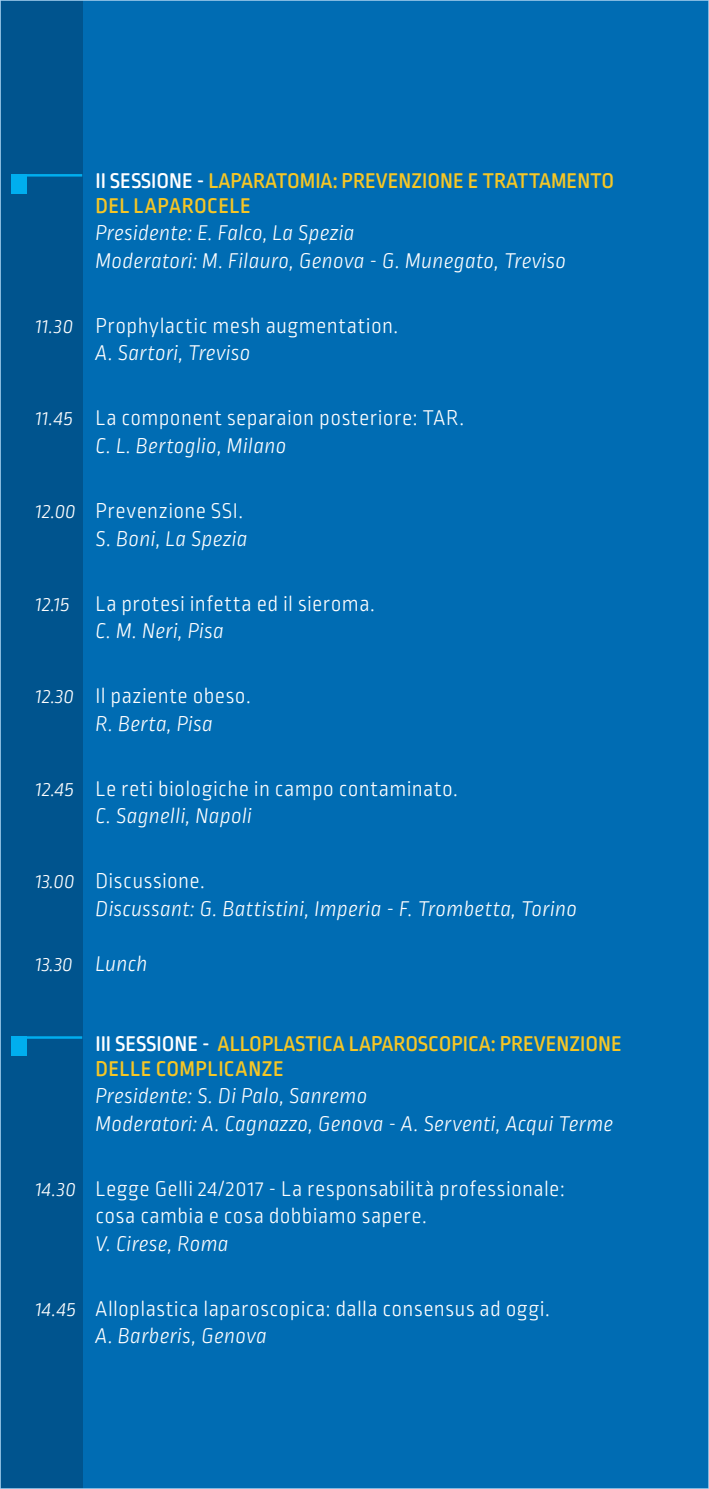
<style>
.page{position:relative;width:709px;height:1489px;background:#fff}
.page>*{position:absolute;margin:0;border:0;box-sizing:border-box;transform-origin:0 0}
.t1{font:300 22.5px/27.5px "Ropa Soft Pro";letter-spacing:.015em;color:#fff}
.t2{font:italic 300 22.5px/27.5px "Ropa Soft Pro";letter-spacing:.005em;color:#fff}
.t3{font:500 22.5px/25px "Ropa Soft Pro";color:#f6c625}
.t4{font:italic 300 21.25px "Ropa Soft Pro";color:#fff}
.s1{color:#fff}
.s2{font-style:italic;font-size:21.25px}
.s3{font-style:italic}
.s4{font-size:21.25px}
.s5{font-style:normal}
.s6{font-size:22.5px}
</style>
<div class="page">
<div style="left:0;top:0;width:709px;height:1488px;background:#006cb3"></div>
<div style="left:0;top:0;width:82px;height:1488px;background:#00548e"></div>
<hr style="left:24px;top:174px;width:58px;height:2px;background:#00aeef">
<div style="left:12px;top:174px;width:15px;height:19px;background:#00aeef"></div>
<hr style="left:24px;top:1036px;width:58px;height:2px;background:#00aeef">
<div style="left:12px;top:1036px;width:15px;height:19px;background:#00aeef"></div>
<svg style="left:0;top:0;width:1px;height:1488px"></svg>
<p class="t3" style="left:95px;top:169px;width:520px"><span class="s1">II SESSIONE -</span> LAPARATOMIA: PREVENZIONE E TRATTAMENTO<br>DEL LAPAROCELE</p>
<p class="t2" style="left:95px;top:220px;width:472px">Presidente: E. Falco, La Spezia<br>Moderatori: M. Filauro, Genova - G. Munegato, Treviso</p>
<p class="t1" style="left:95px;top:313px;width:304px;text-indent:-60px"><span class="s2">11.30</span> Prophylactic mesh augmentation.<br><span class="s3">A. Sartori, Treviso</span></p>
<p class="t1" style="left:95px;top:406px;width:370px;text-indent:-60px"><span class="s2">11.45</span> La component separaion posteriore: TAR.<br><span class="s3">C. L. Bertoglio, Milano</span></p>
<p class="t1" style="left:35px;top:498px;width:214px;text-align:right"><span class="s2">12.00</span> Prevenzione SSI.<br><span class="s3">S. Boni, La Spezia</span></p>
<p class="t1" style="left:95px;top:591px;width:281px;text-indent:-60px"><span class="s2">12.15</span> La protesi infetta ed il sieroma.<br><span class="s3">C. M. Neri, Pisa</span></p>
<p class="t1" style="left:95px;top:683px;width:157px;text-indent:-60px"><span class="s2">12.30</span> Il paziente obeso.<br><span class="s3">R. Berta, Pisa</span></p>
<p class="t1" style="left:95px;top:776px;width:364px;text-indent:-60px"><span class="s2">12.45</span> Le reti biologiche in campo contaminato.<br><span class="s3">C. Sagnelli, Napoli</span></p>
<p class="t2" style="left:95px;top:868px;width:483px;text-indent:-60px"><span class="s4">13.00</span> <span class="s5">Discussione.<br></span>Discussant: G. Battistini, Imperia - F. Trombetta, Torino</p>
<p class="t4" style="left:35px;top:952px;width:114px">13.30 <span class="s6">Lunch</span></p>
<p class="t3" style="left:95px;top:1032px;width:528px"><span class="s1">III SESSIONE -</span> ALLOPLASTICA LAPAROSCOPICA: PREVENZIONE<br>DELLE COMPLICANZE</p>
<p class="t2" style="left:95px;top:1083px;width:519px">Presidente: S. Di Palo, Sanremo<br>Moderatori: A. Cagnazzo, Genova - A. Serventi, Acqui Terme</p>
<p class="t1" style="left:95px;top:1176px;width:471px;text-indent:-60px"><span class="s2">14.30</span> Legge Gelli 24/2017 - La responsabilità professionale: cosa cambia e cosa dobbiamo sapere.</p>
<p class="t2" style="left:95px;top:1230px;width:135px">V. Cirese, Roma</p>
<p class="t1" style="left:95px;top:1296px;width:456px;text-indent:-60px"><span class="s2">14.45</span> Alloplastica laparoscopica: dalla consensus ad oggi.<br><span class="s3">A. Barberis, Genova</span></p>
</div>
